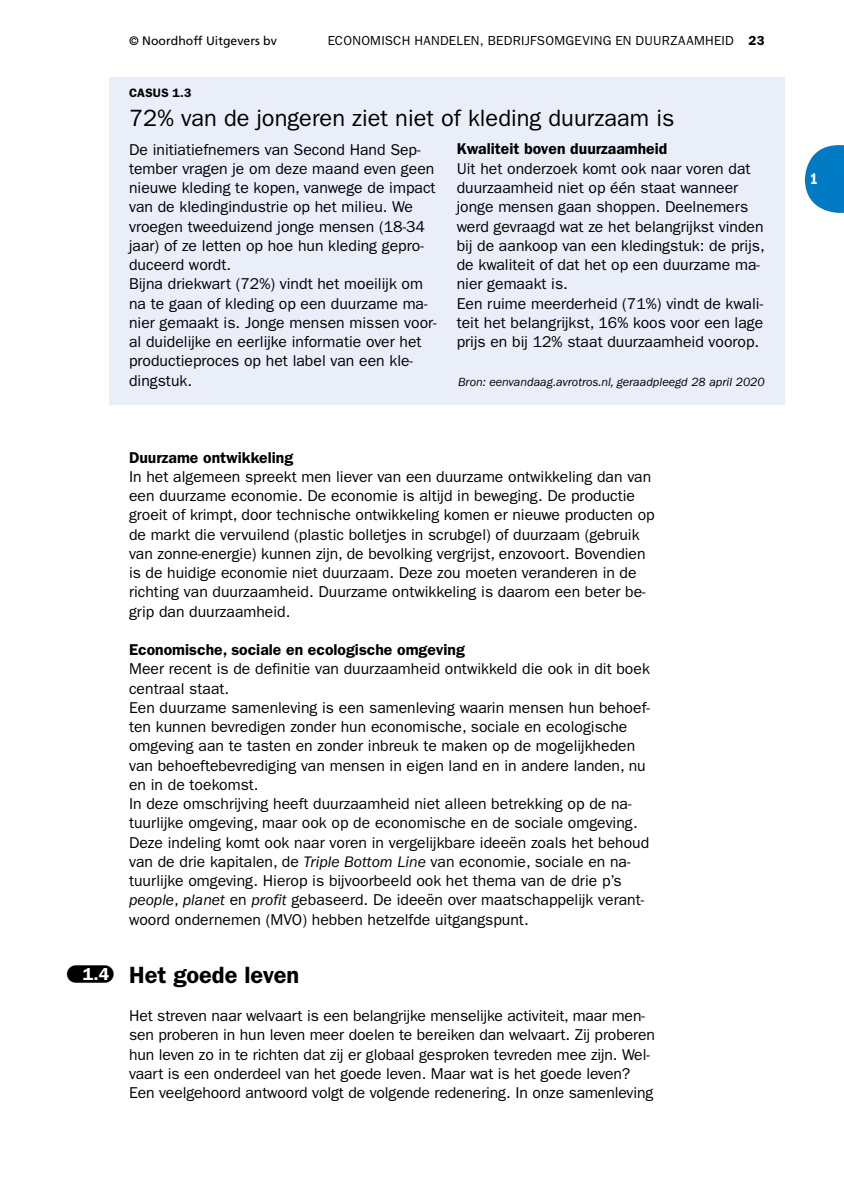
<style>
.page{position:relative;width:844px;height:1191px;background:#fff}
.page>*{position:absolute;margin:0;border:0;box-sizing:border-box;transform-origin:0 0}
.t1{font:23.62px "ITC Franklin Gothic Std";color:#000}
.t2{font:600 23.62px "ITC Franklin Gothic Std";color:#000}
.t3{font:15.75px/19.2px "ITC Franklin Gothic Std";color:#000}
.t4{font:600 15.75px "ITC Franklin Gothic Std";color:#000}
.t5{font:15.75px "ITC Franklin Gothic Std Dm Cd";color:#fff}
.t6{font:13.12px "ITC Franklin Gothic Std";color:#000}
.t7{font:600 13.12px "ITC Franklin Gothic Std";color:#000}
.t8{font:italic 12.25px "ITC Franklin Gothic Std";color:#000}
.t9{font:12.25px "Frutiger LT Std";color:#000}
.t10{font:600 12.25px "ITC Franklin Gothic Std";letter-spacing:.025em;color:#000}
.s1{font-style:italic}
.s2{font-family:"Franklin Gothic Demi Met Pil";font-weight:400;font-size:17.5px}
.s3{font-size:17.5px;color:#fff}
</style>
<div class="page">
<svg style="left:804px;top:145px;width:39px;height:68px"></svg>
<div style="left:109px;top:77px;width:675px;height:328px;background:#eaeef9"></div>
<p class="t9" style="left:129px;top:33px;width:149px">© Noordhoff Uitgevers bv</p>
<p class="t6" style="left:327px;top:33px;width:17px">Economisch</p>
<p class="t6" style="left:414px;top:33px;width:10px">hande</p>
<p class="t6" style="left:456px;top:33px;width:40px">len , bedri</p>
<p class="t6" style="left:524px;top:33px;width:15px">jfsomgeving</p>
<p class="t6" style="left:615px;top:33px;width:30px">en duurzaamheid</p>
<p class="t7" style="left:748px;top:32px;width:18px">23</p>
<p class="t10" style="left:129px;top:85px;width:64px">Casus 1.3</p>
<h1 class="t1" style="left:129px;top:104px;width:546px">72% van de jongeren ziet niet of kleding duurzaam is</h1>
<p class="t3" style="left:129px;top:140px;width:309px">De initiatiefnemers van Second Hand Sep&shy;tember vragen je om deze maand even geen nieuwe kleding te kopen, vanwege de impact van de kledingindustrie op het milieu. We vroegen tweeduizend jonge mensen (18-34 jaar) of ze letten op hoe hun kleding gepro&shy;duceerd wordt.<br>Bijna driekwart (72%) vindt het moeilijk om na te gaan of kleding op een duurzame ma&shy;nier gemaakt is. Jonge mensen missen voor&shy;al duidelijke en eerlijke informatie over het productieproces op het label van een kle&shy;dingstuk.</p>
<p class="t4" style="left:456px;top:140px;width:212px">Kwaliteit boven duurzaamheid</p>
<p class="t3" style="left:456px;top:159px;width:309px">Uit het onderzoek komt ook naar voren dat duurzaamheid niet op één staat wanneer jonge mensen gaan shoppen. Deelnemers werd gevraagd wat ze het belangrijkst vinden bij de aankoop van een kledingstuk: de prijs, de kwaliteit of dat het op een duurzame ma&shy;nier gemaakt is.<br>Een ruime meerderheid (71%) vindt de kwali&shy;teit het belangrijkst, 16% koos voor een lage prijs en bij 12% staat duurzaamheid voorop.</p>
<p class="t8" style="left:458px;top:375px;width:308px">Bron: eenvandaag.avrotros.nl, geraadpleegd 28 april 2020</p>
<p class="t4" style="left:129px;top:448px;width:166px">Duurzame ontwikkeling</p>
<p class="t3" style="left:129px;top:467px;width:527px">In het algemeen spreekt men liever van een duurzame ontwikkeling dan van een duurzame economie. De economie is altijd in beweging. De productie groeit of krimpt, door technische ontwikkeling komen er nieuwe producten op de markt die vervuilend (plastic bolletjes in scrubgel) of duurzaam (gebruik van zonne-energie) kunnen zijn, de bevolking vergrijst, enzovoort. Bovendien is de huidige economie niet duurzaam. Deze zou moeten veranderen in de richting van duurzaamheid. Duurzame ontwikkeling is daarom een beter be&shy;grip dan duurzaamheid.</p>
<p class="t4" style="left:129px;top:640px;width:337px">Economische, sociale en ecologische omgeving</p>
<p class="t3" style="left:129px;top:659px;width:522px">Meer recent is de definitie van duurzaamheid ontwikkeld die ook in dit boek centraal staat.<br>Een duurzame samenleving is een samenleving waarin mensen hun behoef&shy;ten kunnen bevredigen zonder hun economische, sociale en ecologische omgeving aan te tasten en zonder inbreuk te maken op de mogelijkheden van behoeftebevrediging van mensen in eigen land en in andere landen, nu en in de toekomst.<br>In deze omschrijving heeft duurzaamheid niet alleen betrekking op de na&shy;tuurlijke omgeving, maar ook op de economische en de sociale omgeving.<br>Deze indeling komt ook naar voren in vergelijkbare ideeën zoals het behoud van de drie kapitalen, de <span class="s1">Triple Bottom Line</span> van economie, sociale en na&shy;tuurlijke omgeving. Hierop is bijvoorbeeld ook het thema van de drie p’s <span class="s1">people</span>, <span class="s1">planet</span> en <span class="s1">profit</span> gebaseerd. De ideeën over maatschappelijk verant&shy;woord ondernemen (MVO) hebben hetzelfde uitgangspunt.</p>
<h1 class="t2" style="left:67px;top:960px;width:233px"><span class="s2">§</span><span class="s3">1.4</span> Het goede leven</h1>
<p class="t3" style="left:129px;top:1006px;width:527px">Het streven naar welvaart is een belangrijke menselijke activiteit, maar men&shy;sen proberen in hun leven meer doelen te bereiken dan welvaart. Zij proberen hun leven zo in te richten dat zij er globaal gesproken tevreden mee zijn. Wel&shy;vaart is een onderdeel van het goede leven. Maar wat is het goede leven?<br>Een veelgehoord antwoord volgt de volgende redenering. In onze samenleving</p>
<p class="t5" style="left:809px;top:170px;width:10px">1</p>
</div>
